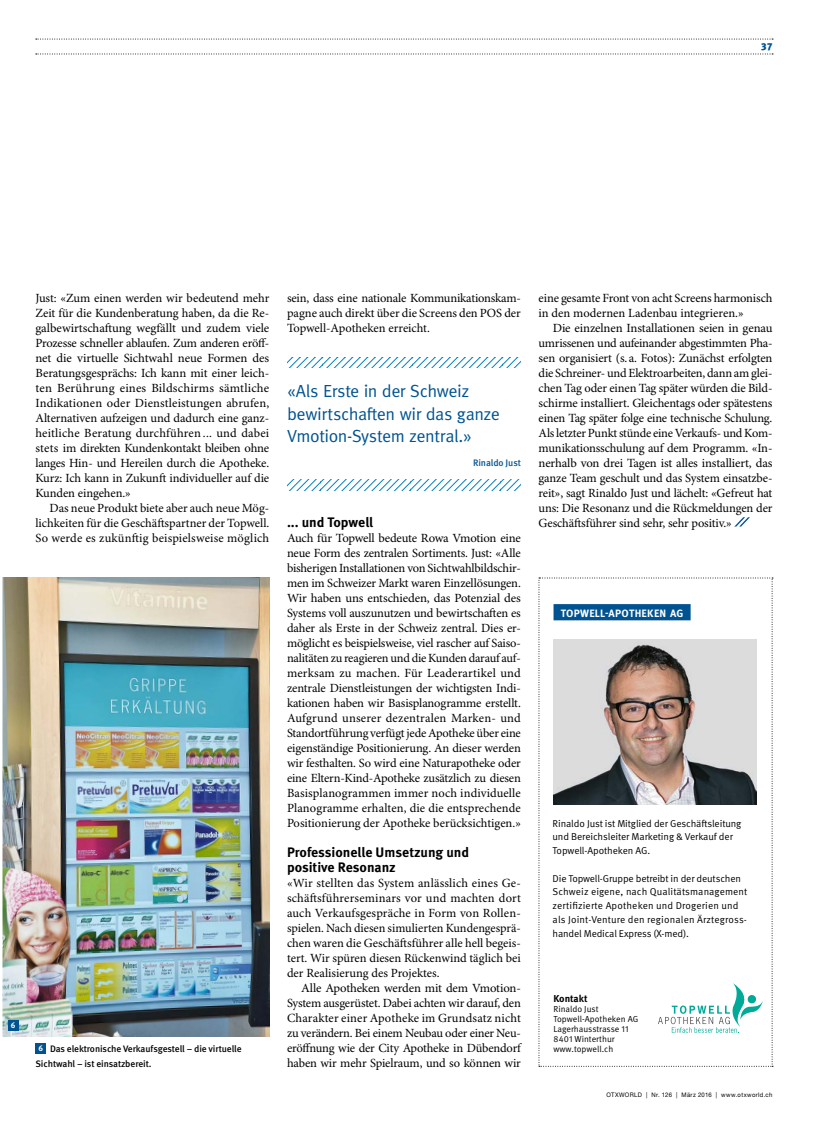
<style>
.page{position:relative;width:815px;height:1134px;background:#fff}
.page>*{position:absolute;margin:0;border:0;box-sizing:border-box;transform-origin:0 0}
.t1{font:17.5px/22.5px "Meta OT Norm";letter-spacing:-.025em;color:#005391}
.t2{font:700 13.75px/15px "Meta OT";color:#000}
.t3{font:12.5px/15px "Minion Pro";letter-spacing:-.005em;color:#000;text-align:justify}
.t4{font:700 10.62px "Meta OT";letter-spacing:.025em;color:#fff}
.t5{font:10px/13.8px "Meta OT Norm";letter-spacing:-.01em;color:#000}
.t6{font:700 10px "Meta OT";letter-spacing:-.005em;color:#000}
.t7{font:900 10px "Meta OT";color:#005391}
.t8{font:500 9.38px/15px "Meta OT";letter-spacing:-.01em;color:#000}
.t9{font:500 9.38px "Meta OT";letter-spacing:-.01em;color:#005391}
.t10{font:8.75px/10px "Meta OT Norm";color:#000}
.t11{font:700 8.12px "Meta OT";color:#fff}
.t12{font:6.25px "Helvetica Neue LT Pro";letter-spacing:.065em;color:#000;scale:.95 1}
.s1{font-weight:700;font-size:8.12px;color:#fff}
</style>
<div class="page">
<svg style="left:36px;top:39px;width:737px;height:1px"></svg>
<svg style="left:36px;top:54px;width:737px;height:1px"></svg>
<img style="left:2px;top:578px;width:267px;height:459px">
<svg style="left:734px;top:517px;width:16px;height:10px"></svg>
<svg style="left:539px;top:578px;width:234px;height:489px"></svg>
<svg style="left:287px;top:357px;width:234px;height:11px"></svg>
<svg style="left:287px;top:480px;width:234px;height:11px"></svg>
<div style="left:35px;top:1043px;width:11px;height:10px;background:#005391"></div>
<div style="left:8px;top:1020px;width:11px;height:10px;background:#005391"></div>
<p class="t7" style="left:761px;top:41px;width:13px">37</p>
<p class="t11" style="left:11px;top:1020px;width:6px">6</p>
<p class="t3" style="left:35px;top:291px;width:235px">Just: «Zum einen werden wir bedeutend mehr Zeit für die Kundenberatung haben, da die Re&shy;galbewirtschaftung wegfällt und zudem viele Prozesse schneller ablaufen. Zum anderen eröff&shy;net die virtuelle Sichtwahl neue Formen des Beratungsgesprächs: Ich kann mit einer leich&shy;ten Berührung eines Bildschirms sämtliche Indikationen oder Dienstleistungen abrufen, Alternativen aufzeigen und dadurch eine ganz&shy;heitliche Beratung durchführen ... und dabei stets im direkten Kundenkontakt bleiben ohne langes Hin- und Hereilen durch die Apotheke.<br>Kurz: Ich kann in Zukunft individueller auf die Kunden eingehen.»</p>
<p class="t3" style="left:35px;top:501px;width:235px;text-indent:14px">Das neue Produkt biete aber auch neue Mög&shy;lichkeiten für die Geschäftspartner der Topwell.<br>So werde es zukünftig beispielsweise möglich</p>
<p class="t8" style="left:35px;top:1041px;width:208px;text-indent:3px"><span class="s1">6</span> Das elektronische Verkaufsgestell – die virtuelle<br>Sichtwahl – ist einsatzbereit.</p>
<p class="t3" style="left:287px;top:291px;width:235px">sein, dass eine nationale Kommunikationskam&shy;pagne auch direkt über die Screens den POS der Topwell-Apotheken erreicht.</p>
<h1 class="t1" style="left:287px;top:381px;width:215px">«Als Erste in der Schweiz bewirtschaften wir das ganze<br>Vmotion-System zentral.»</h1>
<p class="t9" style="left:473px;top:457px;width:49px">Rinaldo Just</p>
<p class="t2" style="left:287px;top:515px;width:88px">... und Topwell</p>
<p class="t3" style="left:287px;top:531px;width:235px">Auch für Topwell bedeute Rowa Vmotion eine neue Form des zentralen Sortiments. Just: «Alle bisherigen Installationen von Sichtwahlbildschir&shy;men im Schweizer Markt waren Einzellösungen.<br>Wir haben uns entschieden, das Potenzial des Systems voll auszunutzen und bewirtschaften es daher als Erste in der Schweiz zentral. Dies er&shy;möglicht es beispielsweise, viel rascher auf Saiso&shy;nalitäten zu reagieren und die Kunden darauf auf&shy;merksam zu machen. Für Leaderartikel und zentrale Dienstleistungen der wichtigsten Indi&shy;kationen haben wir Basisplanogramme erstellt.<br>Aufgrund unserer dezentralen Marken- und Standortführung verfügt jede Apotheke über eine eigenständige Positionierung. An dieser werden wir festhalten. So wird eine Naturapotheke oder eine Eltern-Kind-Apotheke zusätzlich zu diesen Basisplanogrammen immer noch individuelle Planogramme erhalten, die die entsprechende Positionierung der Apotheke berücksichtigen.»</p>
<p class="t2" style="left:287px;top:845px;width:184px">Professionelle Umsetzung und positive Resonanz</p>
<p class="t3" style="left:287px;top:876px;width:235px">«Wir stellten das System anlässlich eines Ge&shy;schäftsführerseminars vor und machten dort auch Verkaufsgespräche in Form von Rollen&shy;spielen. Nach diesen simulierten Kundengesprä&shy;chen waren die Geschäftsführer alle hell begeis&shy;tert. Wir spüren diesen Rückenwind täglich bei der Realisierung des Projektes.</p>
<p class="t3" style="left:287px;top:981px;width:235px;text-indent:14px">Alle Apotheken werden mit dem Vmotion-System ausgerüstet. Dabei achten wir darauf, den Charakter einer Apotheke im Grundsatz nicht zu verändern. Bei einem Neubau oder einer Neu&shy;eröffnung wie der City Apotheke in Dübendorf haben wir mehr Spielraum, und so können wir</p>
<p class="t3" style="left:539px;top:291px;width:235px">eine gesamte Front von acht Screens harmonisch in den modernen Ladenbau integrieren.»</p>
<p class="t3" style="left:539px;top:321px;width:235px;text-indent:14px">Die einzelnen Installationen seien in genau umrissenen und aufeinander abgestimmten Pha&shy;sen organisiert (s.a. Fotos): Zunächst erfolgten die Schreiner- und Elektroarbeiten, dann am glei&shy;chen Tag oder einen Tag später würden die Bild&shy;schirme installiert. Gleichentags oder spätestens einen Tag später folge eine technische Schulung.<br>Als letzter Punkt stünde eine Verkaufs- und Kom&shy;munikationsschulung auf dem Programm. «In&shy;nerhalb von drei Tagen ist alles installiert, das ganze Team geschult und das System einsatzbe&shy;reit», sagt Rinaldo Just und lächelt: «Gefreut hat uns: Die Resonanz und die Rückmeldungen der Geschäftsführer sind sehr, sehr positiv.»</p>
<p class="t4" style="left:561px;top:606px;width:124px">TOPWELL-APOTHEKEN AG</p>
<p class="t5" style="left:553px;top:816px;width:190px">Rinaldo Just ist Mitglied der Geschäftsleitung und Bereichsleiter Marketing &amp; Verkauf der<br>Topwell-Apotheken AG.</p>
<p class="t5" style="left:553px;top:871px;width:196px">Die Topwell-Gruppe betreibt in der deutschen Schweiz eigene, nach Qualitätsmanagement zertifizierte Apotheken und Drogerien und als Joint-Venture den regionalen Ärztegross&shy;handel Medical Express (X-med).</p>
<p class="t6" style="left:553px;top:992px;width:36px">Kontakt</p>
<p class="t10" style="left:553px;top:1004px;width:86px">Rinaldo Just<br>Topwell-Apotheken AG<br>Lagerhausstrasse 11<br>8401 Winterthur www.topwell.ch</p>
<p class="t12" style="left:606px;top:1091px;width:176px">OTXWORLD | Nr. 126 | März 2016 | www.otxworld.ch</p>
</div>
